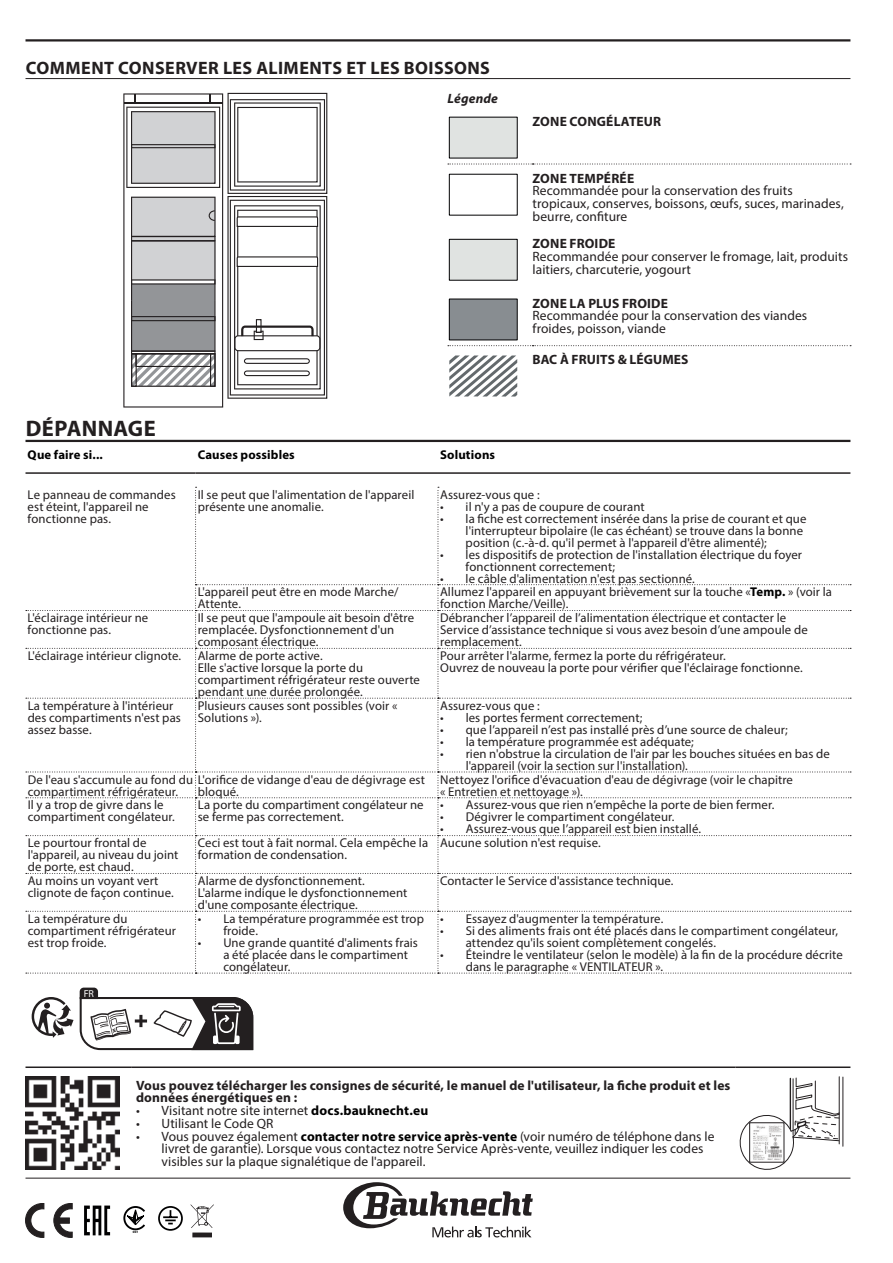
<style>
.page{position:relative;width:893px;height:1263px;background:#fff}
.page>*{position:absolute;margin:0;border:0;box-sizing:border-box;transform-origin:0 0}
.t1{font:700 22.5px "Myriad Pro";letter-spacing:.015em;color:#231f20}
.t2{font:700 18px "Myriad Pro";letter-spacing:.02em;color:#231f20}
.t3{font:13.5px/12.8px "Myriad Pro";letter-spacing:.005em;color:#231f20}
.t4{font:700 13.5px/12.8px "Myriad Pro";letter-spacing:.01em;color:#231f20}
.t5{font:italic 700 13.5px "Myriad Pro";letter-spacing:.01em;color:#231f20}
.t6{font:12.75px/12px "Myriad Pro";letter-spacing:.005em;color:#231f20}
.t7{font:700 12.75px "Myriad Pro";letter-spacing:.01em;color:#000001}
.t8{font:700 10.05px "Flama Condensed";color:#fff}
.t9{font:700 3.3px "Myriad Pro";color:#000001}
.s1{font-weight:700;color:#000001}
</style>
<div class="page">
<hr style="left:26px;top:1178px;width:824px;height:1px;background:#231f20">
<hr style="left:26px;top:39px;width:824px;height:3px;background:#231f20">
<svg style="left:343px;top:1182px;width:190px;height:55px"></svg>
<hr style="left:26px;top:78px;width:824px;height:1px;background:#231f20">
<hr style="left:26px;top:440px;width:824px;height:2px;background:#231f20">
<svg style="left:123px;top:93px;width:204px;height:314px"></svg>
<svg style="left:448px;top:116px;width:403px;height:49px"></svg>
<svg style="left:449px;top:173px;width:69px;height:43px"></svg>
<svg style="left:449px;top:238px;width:69px;height:43px;background:#d0d3d1"></svg>
<svg style="left:448px;top:298px;width:403px;height:48px"></svg>
<svg style="left:449px;top:355px;width:68px;height:42px"></svg>
<hr style="left:26px;top:472px;width:170px;height:2px;background:#231f20">
<hr style="left:196px;top:472px;width:242px;height:2px;background:#231f20">
<hr style="left:438px;top:472px;width:412px;height:2px;background:#231f20">
<svg style="left:26px;top:487px;width:825px;height:487px"></svg>
<svg style="left:158px;top:1206px;width:25px;height:25px"></svg>
<svg style="left:84px;top:1205px;width:26px;height:30px"></svg>
<svg style="left:123px;top:1206px;width:22px;height:25px"></svg>
<svg style="left:26px;top:1203px;width:18px;height:34px"></svg>
<svg style="left:54px;top:1203px;width:18px;height:34px"></svg>
<svg style="left:191px;top:1204px;width:23px;height:33px"></svg>
<hr style="left:26px;top:1066px;width:106px;height:2px;background:#231f20">
<hr style="left:132px;top:1066px;width:604px;height:2px;background:#231f20">
<hr style="left:736px;top:1066px;width:114px;height:2px;background:#231f20">
<img style="left:26px;top:1076px;width:93px;height:93px">
<hr style="left:842px;top:1077px;width:1px;height:69px;background:#231f20">
<svg style="left:740px;top:1077px;width:100px;height:93px"></svg>
<svg style="left:31px;top:987px;width:223px;height:64px"></svg>
<h2 class="t2" style="left:26px;top:56px;width:466px">COMMENT CONSERVER LES ALIMENTS ET LES BOISSONS</h2>
<p class="t5" style="left:448px;top:90px;width:52px">Légende</p>
<p class="t4" style="left:533px;top:114px;width:130px">ZONE CONGÉLATEUR</p>
<p class="t4" style="left:533px;top:171px;width:103px">ZONE TEMPÉRÉE</p>
<p class="t3" style="left:533px;top:184px;width:313px">Recommandée pour la conservation des fruits tropicaux, conserves, boissons, œufs, suces, marinades, beurre, confiture</p>
<p class="t4" style="left:533px;top:237px;width:84px">ZONE FROIDE</p>
<p class="t3" style="left:533px;top:250px;width:317px">Recommandée pour conserver le fromage, lait, produits laitiers, charcuterie, yogourt</p>
<p class="t4" style="left:533px;top:296px;width:137px">ZONE LA PLUS FROIDE</p>
<p class="t3" style="left:533px;top:309px;width:276px">Recommandée pour la conservation des viandes froides, poisson, viande</p>
<p class="t4" style="left:533px;top:353px;width:157px">BAC À FRUITS &amp; LÉGUMES</p>
<h1 class="t1" style="left:26px;top:413px;width:132px">DÉPANNAGE</h1>
<p class="t7" style="left:28px;top:447px;width:77px">Que faire si...</p>
<p class="t7" style="left:198px;top:447px;width:99px">Causes possibles</p>
<p class="t7" style="left:440px;top:447px;width:57px">Solutions</p>
<p class="t6" style="left:28px;top:488px;width:150px">Le panneau de commandes est éteint, l'appareil ne fonctionne pas.</p>
<p class="t6" style="left:198px;top:488px;width:218px">Il se peut que l'alimentation de l'appareil présente une anomalie.</p>
<p class="t6" style="left:440px;top:488px;width:101px">Assurez-vous que :</p>
<p class="t6" style="left:440px;top:500px;width:206px">• il n'y a pas de coupure de courant</p>
<p class="t6" style="left:466px;top:512px;width:342px;text-indent:-26px">• la fiche est correctement insérée dans la prise de courant et que l'interrupteur bipolaire (le cas échéant) se trouve dans la bonne position (c.-à-d. qu'il permet à l'appareil d'être alimenté);</p>
<p class="t6" style="left:466px;top:548px;width:338px;text-indent:-26px">• les dispositifs de protection de l'installation électrique du foyer fonctionnent correctement;</p>
<p class="t6" style="left:440px;top:572px;width:256px">• le câble d'alimentation n'est pas sectionné.</p>
<p class="t6" style="left:198px;top:586px;width:202px">L'appareil peut être en mode Marche/<br>Attente.</p>
<p class="t6" style="left:440px;top:586px;width:393px">Allumez l'appareil en appuyant brièvement sur la touche «<span class="s1">Temp.</span> » (voir la fonction Marche/Veille).</p>
<p class="t6" style="left:28px;top:612px;width:122px">L'éclairage intérieur ne fonctionne pas.</p>
<p class="t6" style="left:198px;top:612px;width:218px">Il se peut que l'ampoule ait besoin d'être remplacée. Dysfonctionnement d'un composant électrique.</p>
<p class="t6" style="left:440px;top:612px;width:369px">Débrancher l’appareil de l’alimentation électrique et contacter le<br>Service d’assistance technique si vous avez besoin d’une ampoule de remplacement.</p>
<p class="t6" style="left:28px;top:649px;width:155px">L'éclairage intérieur clignote.</p>
<p class="t6" style="left:198px;top:649px;width:224px">Alarme de porte active.<br>Elle s'active lorsque la porte du compartiment réfrigérateur reste ouverte pendant une durée prolongée.</p>
<p class="t6" style="left:440px;top:649px;width:364px">Pour arrêter l'alarme, fermez la porte du réfrigérateur.<br>Ouvrez de nouveau la porte pour vérifier que l'éclairage fonctionne.</p>
<p class="t6" style="left:28px;top:699px;width:155px">La température à l'intérieur des compartiments n'est pas assez basse.</p>
<p class="t6" style="left:198px;top:699px;width:201px">Plusieurs causes sont possibles (voir «<br>Solutions »).</p>
<p class="t6" style="left:440px;top:699px;width:101px">Assurez-vous que :</p>
<p class="t6" style="left:440px;top:711px;width:204px">• les portes ferment correctement;</p>
<p class="t6" style="left:440px;top:723px;width:349px">• que l’appareil n’est pas installé près d’une source de chaleur;</p>
<p class="t6" style="left:440px;top:735px;width:255px">• la température programmée est adéquate;</p>
<p class="t6" style="left:466px;top:747px;width:366px;text-indent:-26px">• rien n'obstrue la circulation de l'air par les bouches situées en bas de l'appareil (voir la section sur l'installation).</p>
<p class="t6" style="left:28px;top:773px;width:399px">De l'eau s'accumule au fond du L'orifice de vidange d'eau de dégivrage est compartiment réfrigérateur.</p>
<p class="t6" style="left:440px;top:773px;width:354px">Nettoyez l'orifice d'évacuation d'eau de dégivrage (voir le chapitre « Entretien et nettoyage »).</p>
<p class="t6" style="left:198px;top:785px;width:43px">bloqué.</p>
<p class="t6" style="left:28px;top:799px;width:149px">Il y a trop de givre dans le compartiment congélateur.</p>
<p class="t6" style="left:198px;top:799px;width:227px">La porte du compartiment congélateur ne se ferme pas correctement.</p>
<p class="t6" style="left:440px;top:799px;width:336px">• Assurez-vous que rien n’empêche la porte de bien fermer.</p>
<p class="t6" style="left:440px;top:811px;width:236px">• Dégivrer le compartiment congélateur.</p>
<p class="t6" style="left:440px;top:823px;width:262px">• Assurez-vous que l’appareil est bien installé.</p>
<p class="t6" style="left:28px;top:837px;width:152px">Le pourtour frontal de l'appareil, au niveau du joint de porte, est chaud.</p>
<p class="t6" style="left:198px;top:837px;width:232px">Ceci est tout à fait normal. Cela empêche la formation de condensation.</p>
<p class="t6" style="left:440px;top:837px;width:162px">Aucune solution n'est requise.</p>
<p class="t6" style="left:28px;top:874px;width:147px">Au moins un voyant vert clignote de façon continue.</p>
<p class="t6" style="left:198px;top:874px;width:211px">Alarme de dysfonctionnement.<br>L'alarme indique le dysfonctionnement d'une composante électrique.</p>
<p class="t6" style="left:440px;top:874px;width:235px">Contacter le Service d'assistance technique.</p>
<p class="t6" style="left:28px;top:912px;width:150px">La température du compartiment réfrigérateur est trop froide.</p>
<p class="t6" style="left:223px;top:912px;width:202px;text-indent:-26px">• La température programmée est trop froide.</p>
<p class="t6" style="left:440px;top:912px;width:225px">• Essayez d'augmenter la température.</p>
<p class="t6" style="left:466px;top:924px;width:374px;text-indent:-26px">• Si des aliments frais ont été placés dans le compartiment congélateur, attendez qu'ils soient complètement congelés.</p>
<p class="t6" style="left:466px;top:948px;width:379px;text-indent:-26px">• Éteindre le ventilateur (selon le modèle) à la fin de la procédure décrite dans le paragraphe « VENTILATEUR ».</p>
<p class="t6" style="left:223px;top:936px;width:196px;text-indent:-26px">• Une grande quantité d'aliments frais a été placée dans le compartiment congélateur.</p>
<p class="t8" style="left:84px;top:987px;width:12px">FR</p>
<p class="t4" style="left:136px;top:1078px;width:596px">Vous pouvez télécharger les consignes de sécurité, le manuel de l'utilisateur, la fiche produit et les données énergétiques en :</p>
<p class="t3" style="left:136px;top:1104px;width:294px">• Visitant notre site internet <span class="s1">docs.bauknecht.eu</span></p>
<p class="t3" style="left:136px;top:1117px;width:139px">• Utilisant le Code QR</p>
<p class="t3" style="left:162px;top:1129px;width:554px;text-indent:-26px">• Vous pouvez également <span class="s1">contacter notre service après-vente</span> (voir numéro de téléphone dans le livret de garantie). Lorsque vous contactez notre Service Après-vente, veuillez indiquer les codes visibles sur la plaque signalétique de l'appareil.</p>
<p class="t9" style="left:133px;top:1230px;width:7px">001</p>
</div>
